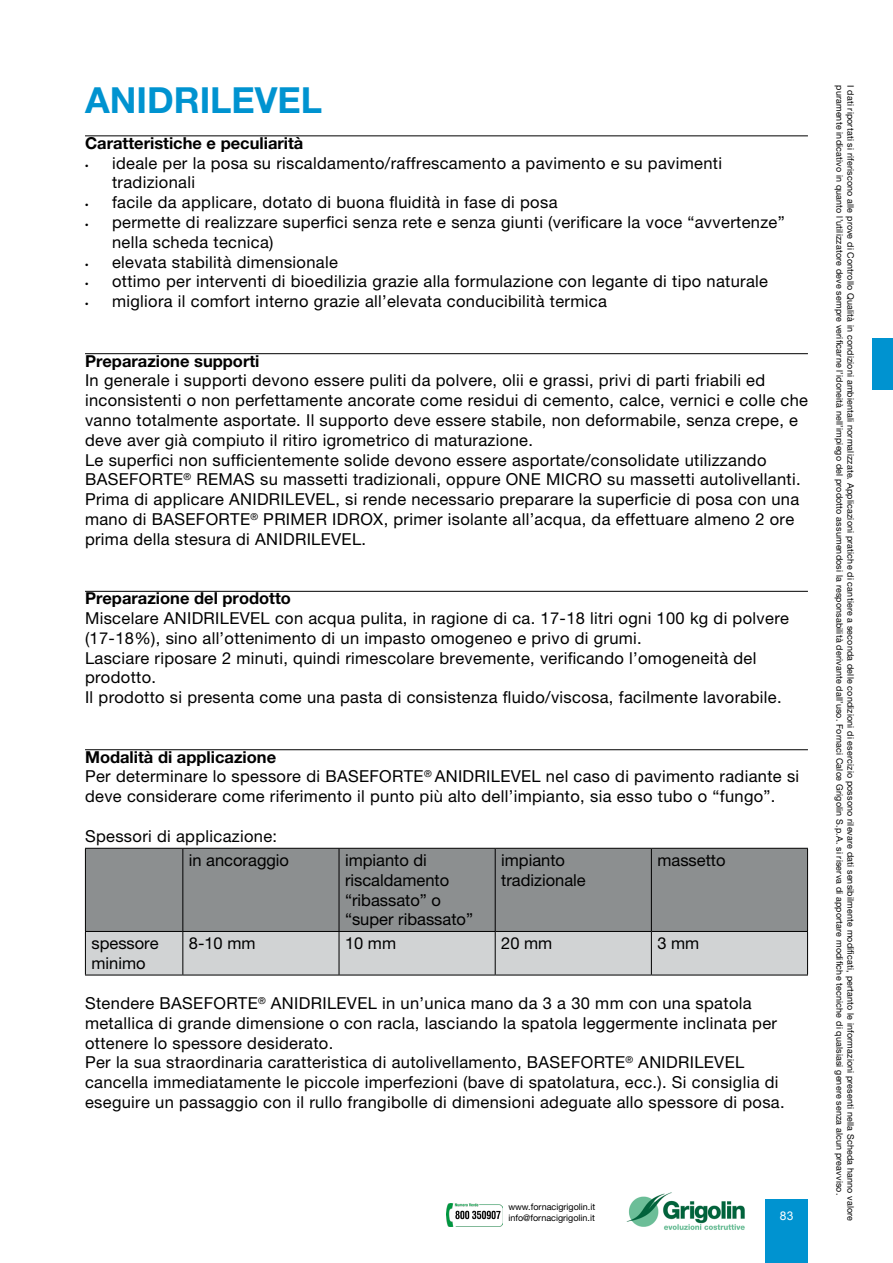
<style>
.page{position:relative;width:893px;height:1263px;background:#fff}
.page>*{position:absolute;margin:0;border:0;box-sizing:border-box;transform-origin:0 0}
.t1{font:700 36px "Helvetica Neue LT Pro";color:#0093d0}
.t2{font:16.5px/19.8px "Helvetica Neue LT Pro";letter-spacing:.02em;color:#000}
.t3{font:16.5px/19.8px "Helvetica Neue LT Pro";color:#000}
.t4{font:700 16.5px "Helvetica Neue LT Pro";color:#000}
.t5{font:12px "Arial";color:#fff}
.t6{font:9px "Helvetica Neue LT Com";letter-spacing:.02em;color:#000}
.t7{font:9px/10.8px "Helvetica Neue LT Com";color:#000}
.s1{font-family:"Myriad Pro";font-size:12px}
.s2{font-weight:700}
</style>
<div class="page">
<div style="left:765px;top:1199px;width:43px;height:64px;background:#0093d0"></div>
<div style="left:872px;top:338px;width:21px;height:51px;background:#0093d0"></div>
<img style="left:626px;top:1192px;width:119px;height:38px">
<img style="left:446px;top:1203px;width:57px;height:23px">
<hr style="left:85px;top:136px;width:723px;height:1px;background:#000">
<hr style="left:85px;top:353px;width:723px;height:1px;background:#000">
<hr style="left:85px;top:591px;width:723px;height:1px;background:#000">
<hr style="left:85px;top:749px;width:723px;height:1px;background:#000">
<div style="left:86px;top:849px;width:721px;height:82px;background:#8c8f90"></div>
<div style="left:86px;top:932px;width:721px;height:43px;background:#d1d3d4"></div>
<hr style="left:85px;top:848px;width:98px;height:1px;background:#000">
<hr style="left:85px;top:849px;width:1px;height:82px;background:#000">
<hr style="left:183px;top:848px;width:156px;height:1px;background:#000">
<hr style="left:182px;top:849px;width:1px;height:82px;background:#000">
<hr style="left:339px;top:848px;width:156px;height:1px;background:#000">
<hr style="left:339px;top:849px;width:1px;height:82px;background:#000">
<hr style="left:495px;top:848px;width:156px;height:1px;background:#000">
<hr style="left:495px;top:849px;width:1px;height:82px;background:#000">
<hr style="left:651px;top:848px;width:157px;height:1px;background:#000">
<hr style="left:651px;top:849px;width:1px;height:82px;background:#000">
<hr style="left:807px;top:849px;width:1px;height:82px;background:#000">
<hr style="left:85px;top:931px;width:98px;height:1px;background:#000">
<hr style="left:85px;top:932px;width:1px;height:43px;background:#000">
<hr style="left:183px;top:931px;width:156px;height:1px;background:#000">
<hr style="left:182px;top:932px;width:1px;height:43px;background:#000">
<hr style="left:339px;top:931px;width:156px;height:1px;background:#000">
<hr style="left:339px;top:932px;width:1px;height:43px;background:#000">
<hr style="left:495px;top:931px;width:156px;height:1px;background:#000">
<hr style="left:495px;top:932px;width:1px;height:43px;background:#000">
<hr style="left:651px;top:931px;width:157px;height:1px;background:#000">
<hr style="left:651px;top:932px;width:1px;height:43px;background:#000">
<hr style="left:807px;top:932px;width:1px;height:43px;background:#000">
<hr style="left:85px;top:975px;width:98px;height:1px;background:#000">
<hr style="left:183px;top:975px;width:156px;height:1px;background:#000">
<hr style="left:339px;top:975px;width:156px;height:1px;background:#000">
<hr style="left:495px;top:975px;width:156px;height:1px;background:#000">
<hr style="left:651px;top:975px;width:157px;height:1px;background:#000">
<h1 class="t1" style="left:85px;top:78px;width:239px">ANIDRILEVEL</h1>
<p class="t4" style="left:85px;top:133px;width:220px">Caratteristiche e peculiarità</p>
<p class="t2" style="left:112px;top:153px;width:612px;text-indent:-27px"><span class="s1">•</span> ideale per la posa su riscaldamento/raffrescamento a pavimento e su pavimenti tradizionali</p>
<p class="t2" style="left:85px;top:192px;width:474px"><span class="s1">•</span> facile da applicare, dotato di buona fluidità in fase di posa</p>
<p class="t2" style="left:112px;top:212px;width:674px;text-indent:-27px"><span class="s1">•</span> permette di realizzare superfici senza rete e senza giunti (verificare la voce “avvertenze” nella scheda tecnica)</p>
<p class="t2" style="left:85px;top:252px;width:254px"><span class="s1">•</span> elevata stabilità dimensionale</p>
<p class="t2" style="left:85px;top:271px;width:685px"><span class="s1">•</span> ottimo per interventi di bioedilizia grazie alla formulazione con legante di tipo naturale</p>
<p class="t2" style="left:85px;top:291px;width:523px"><span class="s1">•</span> migliora il comfort interno grazie all’elevata conducibilità termica</p>
<p class="t4" style="left:85px;top:351px;width:176px">Preparazione supporti</p>
<p class="t2" style="left:85px;top:370px;width:724px">In generale i supporti devono essere puliti da polvere, olii e grassi, privi di parti friabili ed inconsistenti o non perfettamente ancorate come residui di cemento, calce, vernici e colle che vanno totalmente asportate. Il supporto deve essere stabile, non deformabile, senza crepe, e deve aver già compiuto il ritiro igrometrico di maturazione.<br>Le superfici non sufficientemente solide devono essere asportate/consolidate utilizzando BASEFORTE<sup>®</sup> REMAS su massetti tradizionali, oppure ONE MICRO su massetti autolivellanti.<br>Prima di applicare ANIDRILEVEL, si rende necessario preparare la superficie di posa con una mano di BASEFORTE<sup>®</sup> PRIMER IDROX, primer isolante all’acqua, da effettuare almeno 2 ore prima della stesura di ANIDRILEVEL.</p>
<p class="t4" style="left:85px;top:588px;width:207px">Preparazione del prodotto</p>
<p class="t2" style="left:85px;top:608px;width:705px">Miscelare ANIDRILEVEL con acqua pulita, in ragione di ca. 17-18 litri ogni 100 kg di polvere (17-18%), sino all’ottenimento di un impasto omogeneo e privo di grumi.<br>Lasciare riposare 2 minuti, quindi rimescolare brevemente, verificando l’omogeneità del prodotto.<br>Il prodotto si presenta come una pasta di consistenza fluido/viscosa, facilmente lavorabile.</p>
<p class="t2" style="left:85px;top:747px;width:716px"><span class="s2">Modalità di applicazione<br></span>Per determinare lo spessore di BASEFORTE<sup>®</sup> ANIDRILEVEL nel caso di pavimento radiante si deve considerare come riferimento il punto più alto dell’impianto, sia esso tubo o “fungo”.</p>
<p class="t2" style="left:189px;top:824px;width:102px;line-height:24.2px;text-indent:-104px">Spessori di applicazione: in ancoraggio</p>
<p class="t3" style="left:345px;top:850px;width:130px">impianto di riscaldamento “ribassato” o “super ribassato”</p>
<p class="t3" style="left:501px;top:850px;width:86px">impianto tradizionale</p>
<p class="t3" style="left:657px;top:850px;width:70px">massetto</p>
<p class="t3" style="left:91px;top:933px;width:69px">spessore minimo</p>
<p class="t2" style="left:189px;top:933px;width:68px">8-10 mm</p>
<p class="t2" style="left:345px;top:933px;width:53px">10 mm</p>
<p class="t2" style="left:501px;top:933px;width:53px">20 mm</p>
<p class="t2" style="left:657px;top:933px;width:43px">3 mm</p>
<p class="t2" style="left:85px;top:993px;width:701px">Stendere BASEFORTE<sup>®</sup> ANIDRILEVEL in un’unica mano da 3 a 30 mm con una spatola metallica di grande dimensione o con racla, lasciando la spatola leggermente inclinata per ottenere lo spessore desiderato.<br>Per la sua straordinaria caratteristica di autolivellamento, BASEFORTE<sup>®</sup> ANIDRILEVEL cancella immediatamente le piccole imperfezioni (bave di spatolatura, ecc.). Si consiglia di eseguire un passaggio con il rullo frangibolle di dimensioni adeguate allo spessore di posa.</p>
<p class="t7" style="left:508px;top:1201px;width:88px">www.fornacigrigolin.it info@fornacigrigolin.it</p>
<p class="t5" style="left:780px;top:1208px;width:15px">83</p>
<p class="t6" style="left:845px;top:85px;width:1112px;rotate:90deg">puramente indicativo in quanto l’utilizzatore deve sempre verificarne l’idoneità nell’impiego del prodotto assumendosi la responsabilità derivante dall’uso. Fornaci Calce Grigolin S.p.A. si riserva di apportare modifiche tecniche di qualsiasi genere senza alcun preavviso.</p>
<p class="t6" style="left:856px;top:85px;width:1138px;rotate:90deg">I dati riportati si riferiscono alle prove di Controllo Qualità in condizioni ambientali normalizzate. Applicazioni pratiche di cantiere a seconda delle condizioni di esercizio possono rilevare dati sensibilmente modificati, pertanto le informazioni presenti nella Scheda hanno valore</p>
</div>
